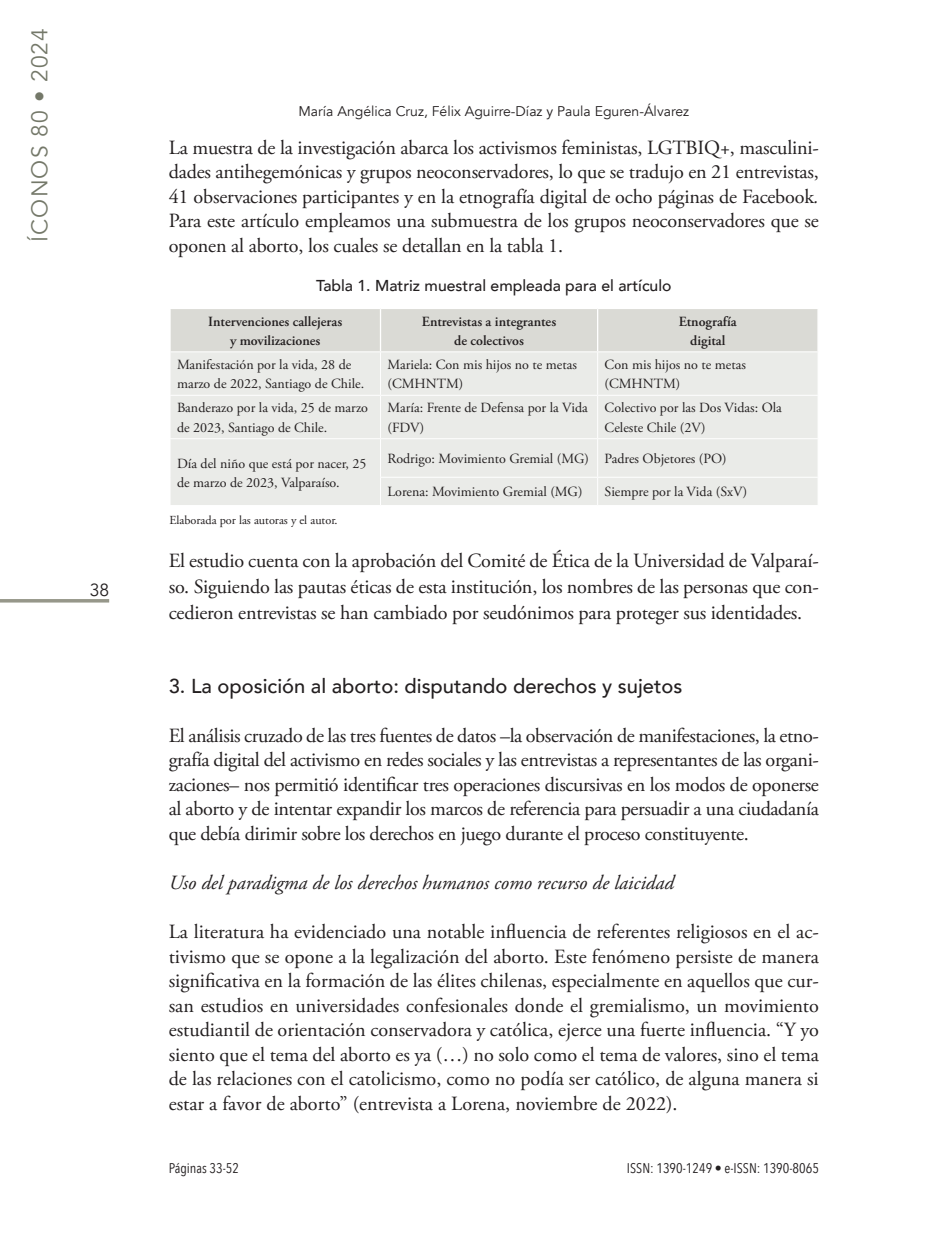
<style>
.page{position:relative;width:943px;height:1241px;background:#fff}
.page>*{position:absolute;margin:0;border:0;box-sizing:border-box;transform-origin:0 0}
.t1{font:22.75px "Avenir";letter-spacing:.05em;color:#747869}
.t2{font:20.12px/24.5px "Adobe Garamond Pro";letter-spacing:-.01em;color:#231f20;text-align:justify}
.t3{font:italic 20.12px "Adobe Garamond Pro";color:#231f20}
.t4{font:500 20.12px "Avenir";color:#231f20}
.t5{font:17.5px "Avenir";color:#231f20}
.t6{font:500 15.75px "Avenir";color:#231f20}
.t7{font:14px/19.2px "Adobe Garamond Pro";color:#231f20}
.t8{font:600 14px/19.2px "Adobe Garamond Pro";color:#231f20;text-align:center}
.t9{font:14px "Avenir";color:#231f20}
.t10{font:14px "Avenir Next Condensed";color:#231f20}
.t11{font:12.25px "Adobe Garamond Pro";color:#231f20}
.s1{font-style:italic}
</style>
<div class="page">
<hr style="left:0;top:599px;width:109px;height:3px;background:#96978a">
<div style="left:171px;top:309px;width:646px;height:42px;background:#dadad5"></div>
<div style="left:171px;top:352px;width:646px;height:153px;background:#eaebe8"></div>
<hr style="left:380px;top:309px;width:1px;height:42px;background:#fff">
<hr style="left:597px;top:309px;width:1px;height:42px;background:#fff">
<hr style="left:380px;top:352px;width:1px;height:43px;background:#fff">
<hr style="left:597px;top:352px;width:1px;height:43px;background:#fff">
<hr style="left:170px;top:395px;width:210px;height:1px;background:#fff">
<hr style="left:380px;top:395px;width:217px;height:1px;background:#fff">
<hr style="left:380px;top:395px;width:1px;height:43px;background:#fff">
<hr style="left:597px;top:395px;width:221px;height:1px;background:#fff">
<hr style="left:597px;top:395px;width:1px;height:43px;background:#fff">
<hr style="left:170px;top:438px;width:210px;height:1px;background:#fff">
<svg style="left:170px;top:477px;width:1px;height:28px"></svg>
<hr style="left:380px;top:438px;width:217px;height:1px;background:#fff">
<hr style="left:380px;top:439px;width:1px;height:37px;background:#fff">
<hr style="left:597px;top:438px;width:221px;height:1px;background:#fff">
<hr style="left:597px;top:439px;width:1px;height:37px;background:#fff">
<hr style="left:380px;top:476px;width:217px;height:1px;background:#fff">
<svg style="left:380px;top:477px;width:1px;height:28px"></svg>
<hr style="left:597px;top:476px;width:221px;height:1px;background:#fff">
<svg style="left:597px;top:477px;width:1px;height:28px"></svg>
<svg style="left:817px;top:478px;width:1px;height:27px"></svg>
<p class="t1" style="left:26px;top:242px;width:215px;rotate:-90deg">ÍCONOS 80 • 2024</p>
<p class="t5" style="left:90px;top:579px;width:21px">38</p>
<p class="t9" style="left:298px;top:103px;width:392px">María Angélica Cruz, Félix Aguirre-Díaz y Paula Eguren-Álvarez</p>
<p class="t2" style="left:169px;top:136px;width:651px">La muestra de la investigación abarca los activismos feministas, LGTBIQ+, masculini&shy;dades antihegemónicas y grupos neoconservadores, lo que se tradujo en 21 entrevistas, 41 observaciones participantes y en la etnografía digital de ocho páginas de Facebook<span class="s1">.<br></span>Para este artículo empleamos una submuestra de los grupos neoconservadores que se oponen al aborto, los cuales se detallan en la tabla 1.</p>
<p class="t6" style="left:316px;top:272px;width:357px">Tabla 1. Matriz muestral empleada para el artículo</p>
<p class="t8" style="left:208px;top:311px;width:135px">Intervenciones callejeras y movilizaciones</p>
<p class="t8" style="left:422px;top:311px;width:136px">Entrevistas a integrantes de colectivos</p>
<p class="t8" style="left:679px;top:311px;width:60px">Etnografía digital</p>
<p class="t7" style="left:177px;top:355px;width:189px">Manifestación por la vida, 28 de marzo de 2022, Santiago de Chile.</p>
<p class="t7" style="left:387px;top:355px;width:191px">Mariela: Con mis hijos no te metas (CMHNTM)</p>
<p class="t7" style="left:604px;top:355px;width:143px">Con mis hijos no te metas (CMHNTM)</p>
<p class="t7" style="left:177px;top:399px;width:192px">Banderazo por la vida, 25 de marzo de 2023, Santiago de Chile.</p>
<p class="t7" style="left:387px;top:399px;width:202px">María: Frente de Defensa por la Vida (FDV)</p>
<p class="t7" style="left:604px;top:399px;width:179px">Colectivo por las Dos Vidas: Ola<br>Celeste Chile (2V)</p>
<p class="t7" style="left:177px;top:454px;width:191px">Día del niño que está por nacer, 25 de marzo de 2023, Valparaíso.</p>
<p class="t7" style="left:387px;top:449px;width:341px">Rodrigo: Movimiento Gremial (MG) Padres Objetores (PO)</p>
<p class="t7" style="left:387px;top:483px;width:196px">Lorena: Movimiento Gremial (MG)</p>
<p class="t7" style="left:604px;top:483px;width:144px">Siempre por la Vida (SxV)</p>
<p class="t11" style="left:169px;top:512px;width:170px">Elaborada por las autoras y el autor.</p>
<p class="t2" style="left:169px;top:548px;width:651px;line-height:26.2px">El estudio cuenta con la aprobación del Comité de Ética de la Universidad de Valparaí&shy;so. Siguiendo las pautas éticas de esta institución, los nombres de las personas que con&shy;cedieron entrevistas se han cambiado por seudónimos para proteger sus identidades.</p>
<p class="t4" style="left:169px;top:668px;width:515px">3. La oposición al aborto: disputando derechos y sujetos</p>
<p class="t2" style="left:169px;top:724px;width:651px">El análisis cruzado de las tres fuentes de datos –la observación de manifestaciones, la etno&shy;grafía digital del activismo en redes sociales y las entrevistas a representantes de las organi&shy;zaciones– nos permitió identificar tres operaciones discursivas en los modos de oponerse al aborto y de intentar expandir los marcos de referencia para persuadir a una ciudadanía que debía dirimir sobre los derechos en juego durante el proceso constituyente.</p>
<p class="t3" style="left:169px;top:870px;width:506px">Uso del paradigma de los derechos humanos como recurso de laicidad</p>
<p class="t2" style="left:169px;top:920px;width:651px">La literatura ha evidenciado una notable influencia de referentes religiosos en el ac&shy;tivismo que se opone a la legalización del aborto. Este fenómeno persiste de manera significativa en la formación de las élites chilenas, especialmente en aquellos que cur&shy;san estudios en universidades confesionales donde el gremialismo, un movimiento estudiantil de orientación conservadora y católica, ejerce una fuerte influencia. “Y yo siento que el tema del aborto es ya (…) no solo como el tema de valores, sino el tema de las relaciones con el catolicismo, como no podía ser católico, de alguna manera si estar a favor de aborto” (entrevista a Lorena, noviembre de 2022).</p>
<p class="t10" style="left:169px;top:1155px;width:72px">Páginas 33-52</p>
<p class="t10" style="left:627px;top:1155px;width:193px">ISSN: 1390-1249 • e-ISSN: 1390-8065</p>
</div>
